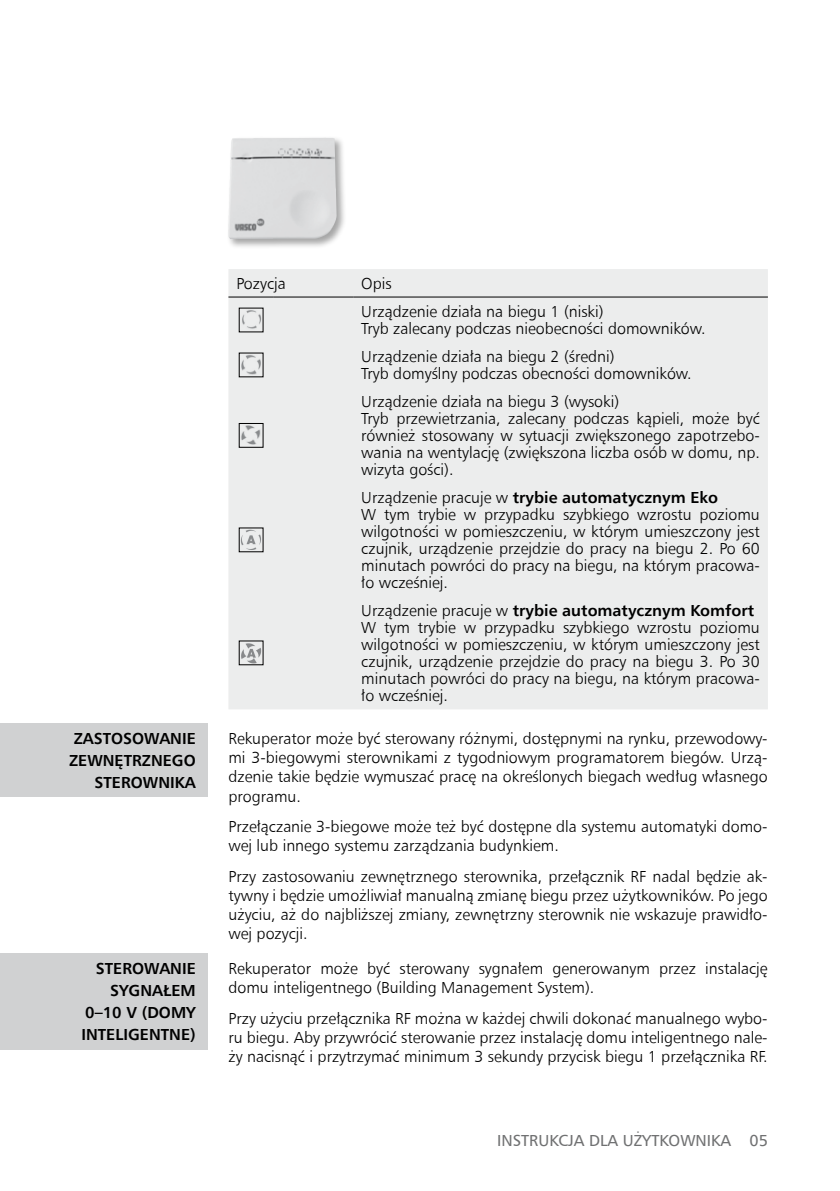
<style>
.page{position:relative;width:840px;height:1191px;background:#fff}
.page>*{position:absolute;margin:0;border:0;box-sizing:border-box;transform-origin:0 0}
.t1{font:16px/17px "Humnst 777 Lt EU";color:#000;text-align:justify}
.t2{font:700 16px/22px "Humnst 777 EU";color:#000;text-align:right}
.t3{font:16px "Humnst 777 EU";color:#707172}
.s1{font-family:"Humnst 777 Lt EU";font-weight:400}
</style>
<div class="page">
<div style="left:0;top:723px;width:207px;height:74px;background:#d0d1d2"></div>
<div style="left:0;top:953px;width:207px;height:96px;background:#d0d1d2"></div>
<div style="left:228px;top:269px;width:539px;height:440px;background:#eceded"></div>
<hr style="left:228px;top:296px;width:46px;height:1px;background:#000">
<hr style="left:274px;top:296px;width:79px;height:1px;background:#000">
<hr style="left:353px;top:296px;width:414px;height:1px;background:#000">
<img style="left:241px;top:310px;width:20px;height:20px">
<img style="left:241px;top:355px;width:20px;height:20px">
<img style="left:241px;top:425px;width:20px;height:20px">
<img style="left:241px;top:529px;width:20px;height:21px">
<img style="left:241px;top:642px;width:20px;height:21px">
<div style="left:226px;top:136px;width:120px;height:113px;background:#000;opacity:.35"></div>
<img style="left:228px;top:138px;width:108px;height:101px">
<p class="t2" style="left:69px;top:727px;width:128px">ZASTOSOWANIE<br>ZEWNĘTRZNEGO<br>STEROWNIKA</p>
<p class="t2" style="left:81px;top:957px;width:116px">STEROWANIE<br>SYGNAŁEM<br>0–10 V (DOMY<br>INTELIGENTNE)</p>
<p class="t1" style="left:236px;top:275px;width:51px">Pozycja</p>
<p class="t1" style="left:361px;top:269px;width:243px;line-height:28.4px">Opis<br>Urządzenie działa na biegu 1 (niski)</p>
<p class="t1" style="left:361px;top:315px;width:345px;line-height:28px">Tryb zalecany podczas nieobecności domowników.<br>Urządzenie działa na biegu 2 (średni)</p>
<p class="t1" style="left:361px;top:359px;width:332px;line-height:28px">Tryb domyślny podczas obecności domowników.<br>Urządzenie działa na biegu 3 (wysoki)</p>
<p class="t1" style="left:361px;top:410px;width:400px">Tryb przewietrzania, zalecany podczas kąpieli, może być również stosowany w sytuacji zwiększonego zapotrzebo&shy;wania na wentylację (zwiększona liczba osób w domu, np. wizyta gości).</p>
<p class="t2" style="left:361px;top:487px;width:358px"><span class="s1">Urządzenie pracuje w</span> trybie automatycznym Eko</p>
<p class="t1" style="left:361px;top:506px;width:400px">W tym trybie w przypadku szybkiego wzrostu poziomu wilgotności w pomieszczeniu, w którym umieszczony jest czujnik, urządzenie przejdzie do pracy na biegu 2. Po 60 minutach powróci do pracy na biegu, na którym pracowa&shy;ło wcześniej.</p>
<p class="t2" style="left:361px;top:600px;width:394px"><span class="s1">Urządzenie pracuje w</span> trybie automatycznym Komfort</p>
<p class="t1" style="left:361px;top:619px;width:400px">W tym trybie w przypadku szybkiego wzrostu poziomu wilgotności w pomieszczeniu, w którym umieszczony jest czujnik, urządzenie przejdzie do pracy na biegu 3. Po 30 minutach powróci do pracy na biegu, na którym pracowa&shy;ło wcześniej.</p>
<p class="t1" style="left:228px;top:728px;width:540px;line-height:19.2px">Rekuperator może być sterowany różnymi, dostępnymi na rynku, przewodowy&shy;mi 3-biegowymi sterownikami z tygodniowym programatorem biegów. Urzą&shy;dzenie takie będzie wymuszać pracę na określonych biegach według własnego programu.</p>
<p class="t1" style="left:228px;top:816px;width:540px;line-height:19.2px">Przełączanie 3-biegowe może też być dostępne dla systemu automatyki domo&shy;wej lub innego systemu zarządzania budynkiem.</p>
<p class="t1" style="left:228px;top:866px;width:540px;line-height:19.2px">Przy zastosowaniu zewnętrznego sterownika, przełącznik RF nadal będzie ak&shy;tywny i będzie umożliwiał manualną zmianę biegu przez użytkowników. Po jego użyciu, aż do najbliższej zmiany, zewnętrzny sterownik nie wskazuje prawidło&shy;wej pozycji.</p>
<p class="t1" style="left:228px;top:958px;width:540px;line-height:19.2px">Rekuperator może być sterowany sygnałem generowanym przez instalację domu inteligentnego (Building Management System).</p>
<p class="t1" style="left:228px;top:1008px;width:540px;line-height:19.2px">Przy użyciu przełącznika RF można w każdej chwili dokonać manualnego wybo&shy;ru biegu. Aby przywrócić sterowanie przez instalację domu inteligentnego nale&shy;ży nacisnąć i przytrzymać minimum 3 sekundy przycisk biegu 1 przełącznika RF.</p>
<p class="t3" style="left:497px;top:1130px;width:272px">INSTRUKCJA DLA UŻYTKOWNIKA 05</p>
</div>
